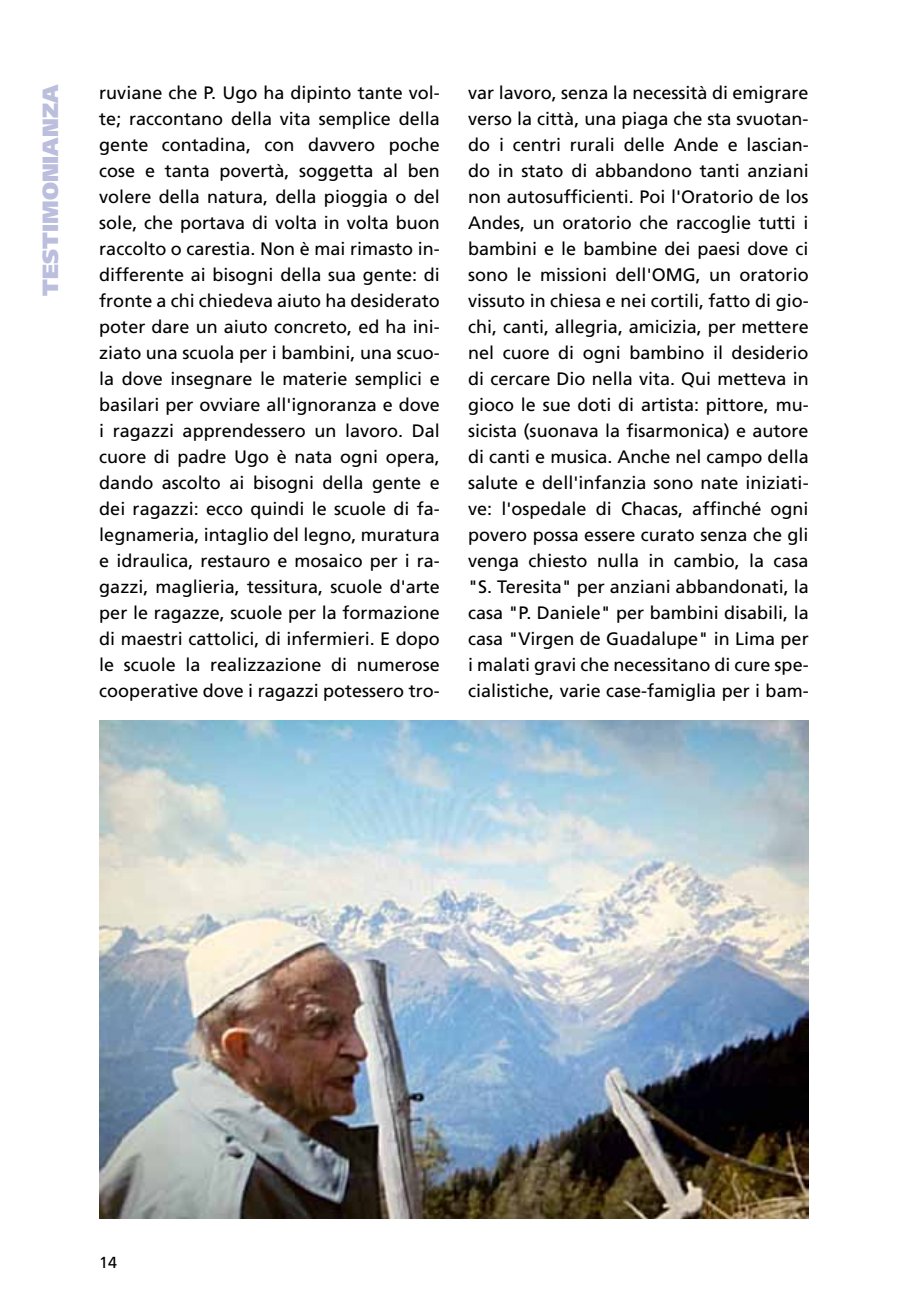
<style>
.page{position:relative;width:908px;height:1304px;background:#fff}
.page>*{position:absolute;margin:0;border:0;box-sizing:border-box;transform-origin:0 0}
.t1{font:900 22px "Frutiger";color:#bbbedc}
.t2{font:18px/26px "Frutiger";color:#000;text-align:justify}
.t3{font:16px "Frutiger";color:#000}
</style>
<div class="page">
<img style="left:99px;top:721px;width:709px;height:498px">
<p class="t1" style="left:37px;top:296px;width:213px;rotate:-90deg">testimonianza</p>
<p class="t2" style="left:99px;top:80px;width:342px">ruviane che P. Ugo ha dipinto tante vol&shy;te; raccontano della vita semplice della gente contadina, con davvero poche cose e tanta povertà, soggetta al ben volere della natura, della pioggia o del sole, che portava di volta in volta buon raccolto o carestia. Non è mai rimasto in&shy;differente ai bisogni della sua gente: di fronte a chi chiedeva aiuto ha desiderato poter dare un aiuto concreto, ed ha ini&shy;ziato una scuola per i bambini, una scuo&shy;la dove insegnare le materie semplici e basilari per ovviare all'ignoranza e dove i ragazzi apprendessero un lavoro. Dal cuore di padre Ugo è nata ogni opera, dando ascolto ai bisogni della gente e dei ragazzi: ecco quindi le scuole di fa&shy;legnameria, intaglio del legno, muratura e idraulica, restauro e mosaico per i ra&shy;gazzi, maglieria, tessitura, scuole d'arte per le ragazze, scuole per la formazione di maestri cattolici, di infermieri. E dopo le scuole la realizzazione di numerose cooperative dove i ragazzi potessero tro-</p>
<p class="t2" style="left:468px;top:79px;width:342px">var lavoro, senza la necessità di emigrare verso la città, una piaga che sta svuotan&shy;do i centri rurali delle Ande e lascian&shy;do in stato di abbandono tanti anziani non autosufficienti. Poi l'Oratorio de los Andes, un oratorio che raccoglie tutti i bambini e le bambine dei paesi dove ci sono le missioni dell'OMG, un oratorio vissuto in chiesa e nei cortili, fatto di gio&shy;chi, canti, allegria, amicizia, per mettere nel cuore di ogni bambino il desiderio di cercare Dio nella vita. Qui metteva in gioco le sue doti di artista: pittore, mu&shy;sicista (suonava la fisarmonica) e autore di canti e musica. Anche nel campo della salute e dell'infanzia sono nate iniziati&shy;ve: l'ospedale di Chacas, affinché ogni povero possa essere curato senza che gli venga chiesto nulla in cambio, la casa "S. Teresita" per anziani abbandonati, la casa "P. Daniele" per bambini disabili, la casa "Virgen de Guadalupe" in Lima per i malati gravi che necessitano di cure spe&shy;cialistiche, varie case-famiglia per i bam-</p>
<p class="t3" style="left:99px;top:1253px;width:19px">14</p>
</div>
